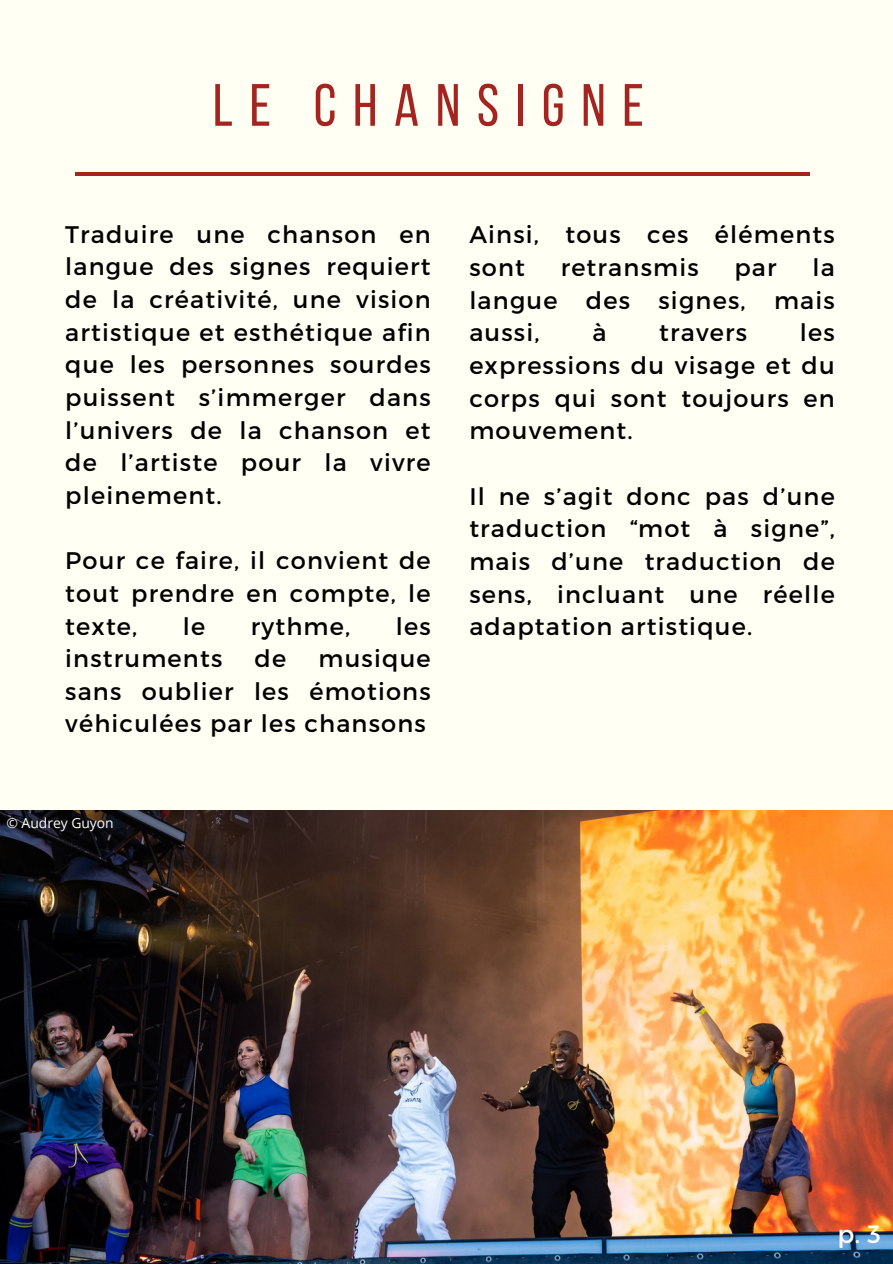
<style>
.page{position:relative;width:893px;height:1264px;background:#fff}
.page>*{position:absolute;margin:0;border:0;box-sizing:border-box;transform-origin:0 0}
.t1{font:59.55px "Bebas Neue";letter-spacing:.28em;color:#a62420}
.t2{font:24.75px "Montserrat";color:#fff}
.t3{font:24px/32.7px "Montserrat";letter-spacing:.05em;color:#000;text-align:justify}
.t4{font:13.8px "Open Sans";color:#fff}
</style>
<div class="page">
<div style="left:0;top:0;width:892px;height:1263px;background:#fffff4"></div>
<img style="left:0;top:810px;width:892px;height:453px">
<hr style="left:75px;top:172px;width:734px;height:4px;background:#a62420">
<p class="t1" style="left:213px;top:81px;width:432px">LE CHANSIGNE</p>
<p class="t3" style="left:65px;top:217px;width:367px">Traduire une chanson en langue des signes requiert de la créativité, une vision artistique et esthétique afin que les personnes sourdes puissent s’immerger dans l’univers de la chanson et de l’artiste pour la vivre pleinement.</p>
<p class="t3" style="left:65px;top:543px;width:367px">Pour ce faire, il convient de tout prendre en compte, le texte,</p>
<p class="t3" style="left:183px;top:608px;width:24px">le</p>
<p class="t3" style="left:251px;top:608px;width:101px">rythme,</p>
<p class="t3" style="left:396px;top:608px;width:36px">les</p>
<p class="t3" style="left:65px;top:641px;width:158px">instruments</p>
<p class="t3" style="left:254px;top:641px;width:33px">de</p>
<p class="t3" style="left:65px;top:641px;width:367px;text-indent:253px">musique sans oublier les émotions véhiculées par les chansons</p>
<p class="t4" style="left:6px;top:812px;width:109px">© Audrey Guyon</p>
<p class="t3" style="left:469px;top:217px;width:367px">Ainsi, tous ces éléments sont</p>
<p class="t3" style="left:560px;top:250px;width:139px">retransmis</p>
<p class="t3" style="left:734px;top:250px;width:44px">par</p>
<p class="t3" style="left:469px;top:250px;width:367px;text-indent:343px">la langue des signes, mais aussi,</p>
<p class="t3" style="left:592px;top:315px;width:16px">à</p>
<p class="t3" style="left:659px;top:315px;width:89px">travers</p>
<p class="t3" style="left:469px;top:315px;width:367px;text-indent:330px">les expressions du visage et du corps qui sont toujours en mouvement.</p>
<p class="t3" style="left:469px;top:478px;width:367px">Il ne s’agit donc pas d’une traduction “mot à signe”, mais d’une traduction de sens, incluant une réelle adaptation artistique.</p>
<p class="t2" style="left:837px;top:1217px;width:45px">p. 3</p>
</div>
